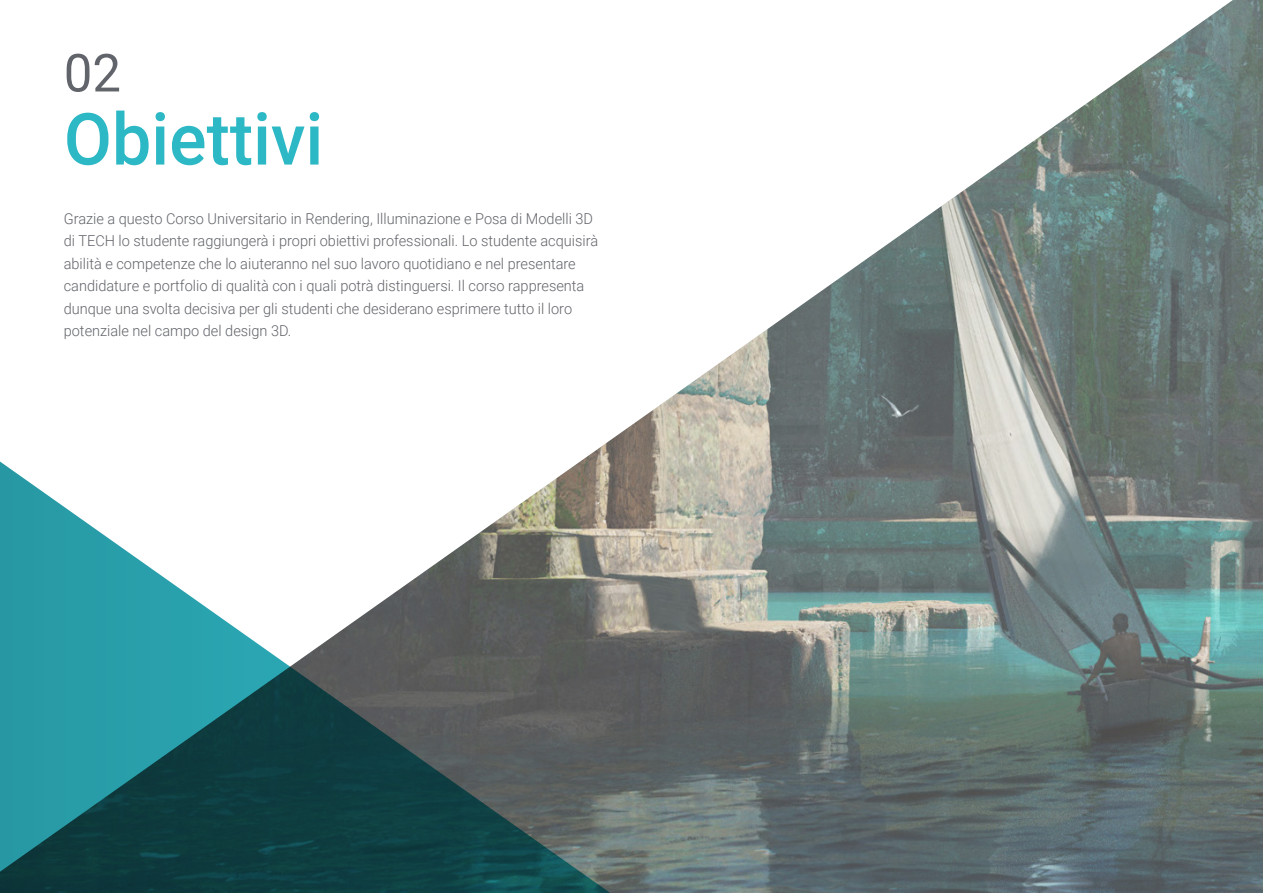
<style>
.page{position:relative;width:1263px;height:893px;background:#fff}
.page>*{position:absolute;margin:0;border:0;box-sizing:border-box;transform-origin:0 0}
.t1{font:500 72px "Roboto";color:#2db8c5}
.t2{font:52.5px "Roboto";color:#61646a}
.t3{font:300 15px/22.5px "Roboto";color:#61646a}
</style>
<div class="page">
<img style="left:602px;top:0;width:661px;height:893px">
<svg style="left:0;top:446px;width:640px;height:447px"></svg>
<h2 class="t2" style="left:64px;top:36px;width:59px">02</h2>
<h1 class="t1" style="left:64px;top:89px;width:261px">Obiettivi</h1>
<p class="t3" style="left:64px;top:207px;width:536px">Grazie a questo Corso Universitario in Rendering, Illuminazione e Posa di Modelli 3D di TECH lo studente raggiungerà i propri obiettivi professionali. Lo studente acquisirà abilità e competenze che lo aiuteranno nel suo lavoro quotidiano e nel presentare candidature e portfolio di qualità con i quali potrà distinguersi. Il corso rappresenta dunque una svolta decisiva per gli studenti che desiderano esprimere tutto il loro potenziale nel campo del design 3D.</p>
</div>
